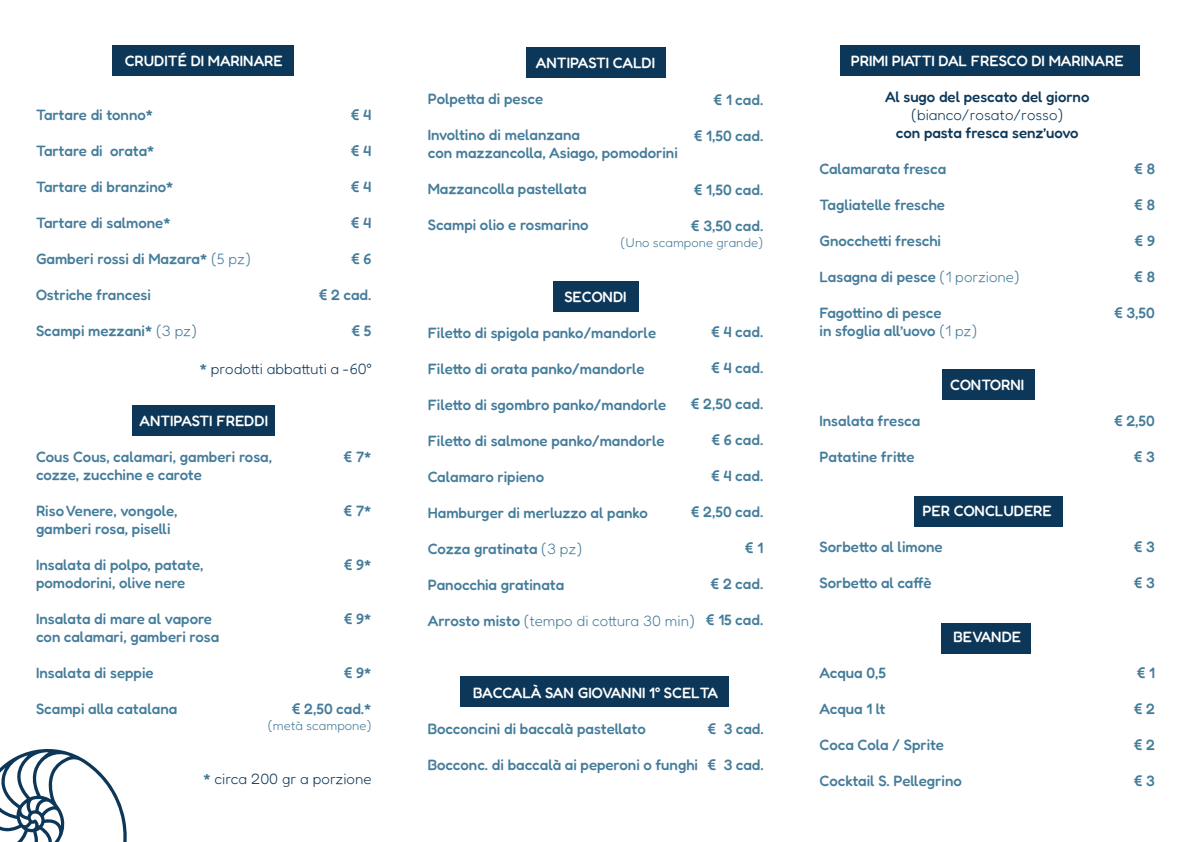
<style>
.page{position:relative;width:1191px;height:842px;background:#fff}
.page>*{position:absolute;margin:0;border:0;box-sizing:border-box;transform-origin:0 0}
.t1{font:500 15px/18px "Fredoka";color:#447c9a}
.t2{font:500 15px "Fredoka";color:#fff}
.t3{font:300 15px "Fredoka";color:#0d3758}
.t4{font:500 15px "Fredoka";color:#0d3758}
.t5{font:300 15px "Fredoka";color:#447c9a}
.t6{font:300 13px "Fredoka";color:#447c9a}
.s1{font-weight:300}
.s2{font-weight:500;color:#447c9a}
.s3{font-weight:500}
</style>
<div class="page">
<div style="left:113px;top:46px;width:181px;height:30px;background:#0d3758"></div>
<div style="left:840px;top:46px;width:300px;height:30px;background:#0d3758"></div>
<div style="left:942px;top:370px;width:93px;height:30px;background:#0d3758"></div>
<div style="left:914px;top:496px;width:149px;height:30px;background:#0d3758"></div>
<div style="left:941px;top:623px;width:89px;height:30px;background:#0d3758"></div>
<div style="left:526px;top:47px;width:139px;height:30px;background:#0d3758"></div>
<div style="left:553px;top:282px;width:85px;height:30px;background:#0d3758"></div>
<div style="left:460px;top:677px;width:269px;height:30px;background:#0d3758"></div>
<div style="left:133px;top:405px;width:142px;height:30px;background:#0d3758"></div>
<svg style="left:0;top:749px;width:127px;height:93px"></svg>
<p class="t2" style="left:125px;top:52px;width:160px">CRUDITÉ DI MARINARE</p>
<p class="t1" style="left:36px;top:106px;width:119px">Tartare di tonno*</p>
<p class="t1" style="left:36px;top:142px;width:120px">Tartare di orata*</p>
<p class="t1" style="left:36px;top:178px;width:139px">Tartare di branzino*</p>
<p class="t1" style="left:36px;top:214px;width:136px">Tartare di salmone*</p>
<p class="t1" style="left:36px;top:250px;width:216px">Gamberi rossi di Mazara* <span class="s1">(5 pz)</span></p>
<p class="t1" style="left:36px;top:286px;width:116px">Ostriche francesi</p>
<p class="t1" style="left:36px;top:322px;width:162px">Scampi mezzani* <span class="s1">(3 pz)</span></p>
<p class="t1" style="left:351px;top:106px;width:22px">€ 4</p>
<p class="t1" style="left:351px;top:142px;width:22px">€ 4</p>
<p class="t1" style="left:351px;top:178px;width:22px">€ 4</p>
<p class="t1" style="left:351px;top:214px;width:22px">€ 4</p>
<p class="t1" style="left:351px;top:250px;width:22px">€ 6</p>
<p class="t1" style="left:319px;top:286px;width:54px">€ 2 cad.</p>
<p class="t1" style="left:351px;top:322px;width:22px">€ 5</p>
<p class="t3" style="left:200px;top:359px;width:173px"><span class="s2">*</span> prodotti abbattuti a -60°</p>
<p class="t2" style="left:139px;top:412px;width:130px">ANTIPASTI FREDDI</p>
<p class="t1" style="left:36px;top:448px;width:238px">Cous Cous, calamari, gamberi rosa, cozze, zucchine e carote</p>
<p class="t1" style="left:36px;top:502px;width:143px">Riso Venere, vongole, gamberi rosa, piselli</p>
<p class="t1" style="left:36px;top:556px;width:169px">Insalata di polpo, patate, pomodorini, olive nere</p>
<p class="t1" style="left:36px;top:610px;width:185px">Insalata di mare al vapore con calamari, gamberi rosa</p>
<p class="t1" style="left:36px;top:664px;width:119px">Insalata di seppie</p>
<p class="t1" style="left:36px;top:700px;width:143px">Scampi alla catalana</p>
<p class="t1" style="left:343px;top:448px;width:29px">€ 7*</p>
<p class="t1" style="left:343px;top:502px;width:29px">€ 7*</p>
<p class="t1" style="left:344px;top:556px;width:29px">€ 9*</p>
<p class="t1" style="left:344px;top:610px;width:29px">€ 9*</p>
<p class="t1" style="left:344px;top:664px;width:29px">€ 9*</p>
<p class="t1" style="left:292px;top:700px;width:81px">€ 2,50 cad.*</p>
<p class="t6" style="left:268px;top:718px;width:105px">(metà scampone)</p>
<p class="t3" style="left:204px;top:770px;width:169px"><span class="s2">*</span> circa 200 gr a porzione</p>
<p class="t2" style="left:536px;top:54px;width:121px">ANTIPASTI CALDI</p>
<p class="t1" style="left:428px;top:90px;width:117px">Polpetta di pesce</p>
<p class="t1" style="left:428px;top:126px;width:251px">Involtino di melanzana<br>con mazzancolla, Asiago, pomodorini</p>
<p class="t1" style="left:428px;top:180px;width:160px">Mazzancolla pastellata</p>
<p class="t1" style="left:428px;top:216px;width:162px">Scampi olio e rosmarino</p>
<p class="t1" style="left:713px;top:91px;width:51px">€ 1 cad.</p>
<p class="t1" style="left:694px;top:127px;width:71px">€ 1,50 cad.</p>
<p class="t1" style="left:694px;top:181px;width:71px">€ 1,50 cad.</p>
<p class="t1" style="left:691px;top:217px;width:74px">€ 3,50 cad.</p>
<p class="t6" style="left:620px;top:234px;width:144px">(Uno scampone grande)</p>
<p class="t2" style="left:564px;top:288px;width:64px">SECONDI</p>
<p class="t1" style="left:428px;top:324px;width:230px">Filetto di spigola panko/mandorle</p>
<p class="t1" style="left:428px;top:360px;width:218px">Filetto di orata panko/mandorle</p>
<p class="t1" style="left:428px;top:396px;width:240px">Filetto di sgombro panko/mandorle</p>
<p class="t1" style="left:428px;top:432px;width:238px">Filetto di salmone panko/mandorle</p>
<p class="t1" style="left:428px;top:468px;width:118px">Calamaro ripieno</p>
<p class="t1" style="left:428px;top:504px;width:222px">Hamburger di merluzzo al panko</p>
<p class="t1" style="left:428px;top:540px;width:156px">Cozza gratinata <span class="s1">(3 pz)</span></p>
<p class="t1" style="left:428px;top:576px;width:138px">Panocchia gratinata</p>
<p class="t5" style="left:428px;top:612px;width:268px"><span class="s3">Arrosto misto</span> (tempo di cottura 30 min)</p>
<p class="t1" style="left:711px;top:323px;width:54px">€ 4 cad.</p>
<p class="t1" style="left:711px;top:359px;width:54px">€ 4 cad.</p>
<p class="t1" style="left:691px;top:395px;width:74px">€ 2,50 cad.</p>
<p class="t1" style="left:711px;top:431px;width:53px">€ 6 cad.</p>
<p class="t1" style="left:711px;top:467px;width:54px">€ 4 cad.</p>
<p class="t1" style="left:691px;top:503px;width:74px">€ 2,50 cad.</p>
<p class="t1" style="left:745px;top:539px;width:20px">€ 1</p>
<p class="t1" style="left:710px;top:575px;width:54px">€ 2 cad.</p>
<p class="t1" style="left:706px;top:611px;width:59px">€ 15 cad.</p>
<p class="t2" style="left:473px;top:684px;width:246px">BACCALÀ SAN GIOVANNI 1° SCELTA</p>
<p class="t1" style="left:428px;top:720px;width:219px">Bocconcini di baccalà pastellato</p>
<p class="t1" style="left:428px;top:756px;width:272px">Bocconc. di baccalà ai peperoni o funghi</p>
<p class="t1" style="left:707px;top:720px;width:58px">€ 3 cad.</p>
<p class="t1" style="left:707px;top:756px;width:58px">€ 3 cad.</p>
<p class="t2" style="left:851px;top:52px;width:274px">PRIMI PIATTI DAL FRESCO DI MARINARE</p>
<p class="t4" style="left:885px;top:88px;width:206px">Al sugo del pescato del giorno</p>
<p class="t3" style="left:911px;top:106px;width:153px">(bianco/rosato/rosso)</p>
<p class="t4" style="left:896px;top:124px;width:184px">con pasta fresca senz’uovo</p>
<p class="t1" style="left:819px;top:160px;width:128px">Calamarata fresca</p>
<p class="t1" style="left:819px;top:196px;width:127px">Tagliatelle fresche</p>
<p class="t1" style="left:819px;top:232px;width:123px">Gnocchetti freschi</p>
<p class="t1" style="left:819px;top:268px;width:202px">Lasagna di pesce <span class="s1">(1 porzione)</span></p>
<p class="t1" style="left:819px;top:304px;width:159px">Fagottino di pesce<br>in sfoglia all’uovo <span class="s1">(1 pz)</span></p>
<p class="t1" style="left:1134px;top:160px;width:22px">€ 8</p>
<p class="t1" style="left:1134px;top:196px;width:22px">€ 8</p>
<p class="t1" style="left:1134px;top:232px;width:22px">€ 9</p>
<p class="t1" style="left:1134px;top:268px;width:22px">€ 8</p>
<p class="t1" style="left:1114px;top:304px;width:42px">€ 3,50</p>
<p class="t1" style="left:819px;top:412px;width:102px">Insalata fresca</p>
<p class="t1" style="left:819px;top:448px;width:97px">Patatine fritte</p>
<p class="t2" style="left:950px;top:376px;width:76px">CONTORNI</p>
<p class="t2" style="left:922px;top:502px;width:131px">PER CONCLUDERE</p>
<p class="t1" style="left:819px;top:538px;width:125px">Sorbetto al limone</p>
<p class="t1" style="left:819px;top:574px;width:114px">Sorbetto al caffè</p>
<p class="t2" style="left:953px;top:628px;width:69px">BEVANDE</p>
<p class="t1" style="left:819px;top:664px;width:68px">Acqua 0,5</p>
<p class="t1" style="left:819px;top:700px;width:68px">Acqua 1 lt</p>
<p class="t1" style="left:819px;top:736px;width:126px">Coca Cola / Sprite</p>
<p class="t1" style="left:819px;top:772px;width:144px">Cocktail S. Pellegrino</p>
<p class="t1" style="left:1114px;top:412px;width:42px">€ 2,50</p>
<p class="t1" style="left:1133px;top:448px;width:23px">€ 3</p>
<p class="t1" style="left:1133px;top:538px;width:23px">€ 3</p>
<p class="t1" style="left:1133px;top:574px;width:23px">€ 3</p>
<p class="t1" style="left:1136px;top:664px;width:20px">€ 1</p>
<p class="t1" style="left:1133px;top:700px;width:23px">€ 2</p>
<p class="t1" style="left:1133px;top:736px;width:23px">€ 2</p>
<p class="t1" style="left:1133px;top:772px;width:23px">€ 3</p>
</div>
